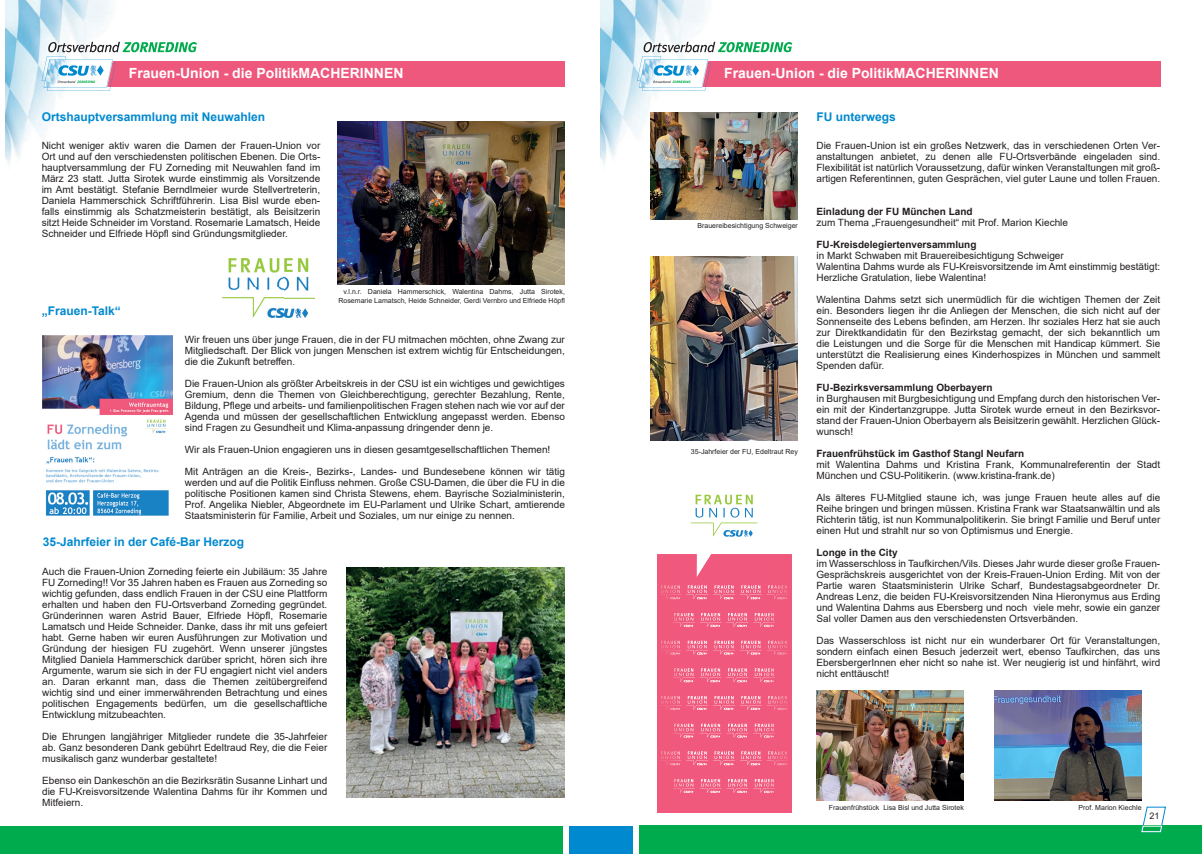
<style>
.page{position:relative;width:1202px;height:854px;background:#fff}
.page>*{position:absolute;margin:0;border:0;box-sizing:border-box;transform-origin:0 0}
.t1{font:700 14px "Arial";color:#fff}
.t2{font:700 12px "Arial";color:#0089cf}
.t3{font:10px/11px "Arial";color:#231f20;text-align:justify}
.t4{font:700 10px "Arial";color:#231f20}
.t5{font:9px "Arial";color:#231f20}
.t6{font:7px/8px "Arial";color:#231f20;text-align:right}
</style>
<div class="page">
<div style="left:569px;top:826px;width:37px;height:27px;background:#0089cf"></div>
<div style="left:596px;top:826px;width:36px;height:27px;background:#0089cf"></div>
<div style="left:0;top:826px;width:563px;height:27px;background:#00ab4d"></div>
<div style="left:639px;top:825px;width:563px;height:28px;background:#00ab4d"></div>
<img style="left:601px;top:0;width:206px;height:164px">
<div style="left:656px;top:61px;width:504px;height:25px;background:#ef587d"></div>
<svg style="left:637px;top:42px;width:155px;height:49px"></svg>
<svg style="left:1141px;top:806px;width:25px;height:25px"></svg>
<img style="left:6px;top:0;width:206px;height:164px">
<div style="left:60px;top:61px;width:505px;height:25px;background:#ef587d"></div>
<svg style="left:42px;top:42px;width:155px;height:49px"></svg>
<img style="left:337px;top:121px;width:227px;height:163px">
<img style="left:43px;top:335px;width:130px;height:181px">
<img style="left:347px;top:567px;width:217px;height:230px">
<img style="left:650px;top:112px;width:148px;height:108px">
<img style="left:816px;top:690px;width:148px;height:110px">
<img style="left:994px;top:690px;width:147px;height:110px">
<img style="left:222px;top:259px;width:93px;height:58px">
<svg style="left:691px;top:494px;width:66px;height:42px"></svg>
<svg style="left:657px;top:554px;width:134px;height:243px;background:#f06385"></svg>
<div style="left:657px;top:797px;width:134px;height:15px;background:#f0587c"></div>
<img style="left:651px;top:257px;width:147px;height:183px">
<h1 class="t1" style="left:129px;top:63px;width:276px">Frauen-Union - die PolitikMACHERINNEN</h1>
<p class="t2" style="left:42px;top:108px;width:225px">Ortshauptversammlung mit Neuwahlen</p>
<p class="t3" style="left:42px;top:139px;width:280px">Nicht weniger aktiv waren die Damen der Frauen-Union vor Ort und auf den verschiedensten politischen Ebenen. Die Orts&shy;hauptversammlung der FU Zorneding mit Neuwahlen fand im März 23 statt. Jutta Sirotek wurde einstimmig als Vorsitzende im Amt bestätigt. Stefanie Berndlmeier wurde Stellvertreterin, Daniela Hammerschick Schriftführerin. Lisa Bisl wurde eben&shy;falls einstimmig als Schatzmeisterin bestätigt, als Beisitzerin sitzt Heide Schneider im Vorstand. Rosemarie Lamatsch, Heide Schneider und Elfriede Höpfl sind Gründungsmitglieder.</p>
<p class="t2" style="left:42px;top:302px;width:81px">„Frauen-Talk“</p>
<p class="t6" style="left:338px;top:288px;width:228px">v.l.n.r. Daniela Hammerschick, Walentina Dahms, Jutta Sirotek,<br>Rosemarie Lamatsch, Heide Schneider, Gerdi Vernbro und Elfriede Höpfl</p>
<p class="t3" style="left:185px;top:333px;width:382px">Wir freuen uns über junge Frauen, die in der FU mitmachen möchten, ohne Zwang zur Mitgliedschaft. Der Blick von jungen Menschen ist extrem wichtig für Entscheidungen, die die Zukunft betreffen.</p>
<p class="t3" style="left:185px;top:377px;width:382px">Die Frauen-Union als größter Arbeitskreis in der CSU ist ein wichtiges und gewichtiges Gremium, denn die Themen von Gleichberechtigung, gerechter Bezahlung, Rente, Bildung, Pflege und arbeits- und familienpolitischen Fragen stehen nach wie vor auf der Agenda und müssen der gesellschaftlichen Entwicklung angepasst werden. Ebenso sind Fragen zu Gesundheit und Klima-anpassung dringender denn je.</p>
<p class="t3" style="left:185px;top:443px;width:367px">Wir als Frauen-Union engagieren uns in diesen gesamtgesellschaftlichen Themen!</p>
<p class="t3" style="left:185px;top:465px;width:382px">Mit Anträgen an die Kreis-, Bezirks-, Landes- und Bundesebene können wir tätig werden und auf die Politik Einfluss nehmen. Große CSU-Damen, die über die FU in die politische Positionen kamen sind Christa Stewens, ehem. Bayrische Sozialministerin, Prof. Angelika Niebler, Abgeordnete im EU-Parlament und Ulrike Schart, amtierende Staatsministerin für Familie, Arbeit und Soziales, um nur einige zu nennen.</p>
<p class="t2" style="left:43px;top:532px;width:203px">35-Jahrfeier in der Café-Bar Herzog</p>
<p class="t3" style="left:42px;top:565px;width:287px">Auch die Frauen-Union Zorneding feierte ein Jubiläum: 35 Jahre FU Zorneding!! Vor 35 Jahren haben es Frauen aus Zorneding so wichtig gefunden, dass endlich Frauen in der CSU eine Plattform erhalten und haben den FU-Ortsverband Zorneding gegründet.<br>Gründerinnen waren Astrid Bauer, Elfriede Höpfl, Rosemarie Lamatsch und Heide Schneider. Danke, dass ihr mit uns gefeiert habt. Gerne haben wir euren Ausführungen zur Motivation und Gründung der hiesigen FU zugehört. Wenn unserer jüngstes Mitglied Daniela Hammerschick darüber spricht, hören sich ihre Argumente, warum sie sich in der FU engagiert nicht viel anders an. Daran erkannt man, dass die Themen zeitübergreifend wichtig sind und einer immerwährenden Betrachtung und eines politischen Engagements bedürfen, um die gesellschaftliche Entwicklung mitzubeachten.</p>
<p class="t3" style="left:42px;top:730px;width:287px">Die Ehrungen langjähriger Mitglieder rundete die 35-Jahrfeier ab. Ganz besonderen Dank gebührt Edeltraud Rey, die die Feier musikalisch ganz wunderbar gestaltete!</p>
<p class="t3" style="left:42px;top:774px;width:287px">Ebenso ein Dankeschön an die Bezirksrätin Susanne Linhart und die FU-Kreisvorsitzende Walentina Dahms für ihr Kommen und Mitfeiern.</p>
<h1 class="t1" style="left:724px;top:63px;width:276px">Frauen-Union - die PolitikMACHERINNEN</h1>
<p class="t2" style="left:816px;top:108px;width:81px">FU unterwegs</p>
<p class="t6" style="left:697px;top:221px;width:102px">Brauereibesichtigung Schweiger</p>
<p class="t6" style="left:691px;top:447px;width:108px">35-Jahrfeier der FU, Edeltraut Rey</p>
<p class="t3" style="left:816px;top:139px;width:345px">Die Frauen-Union ist ein großes Netzwerk, das in verschiedenen Orten Ver&shy;anstaltungen anbietet, zu denen alle FU-Ortsverbände eingeladen sind.<br>Flexibilität ist natürlich Voraussetzung, dafür winken Veranstaltungen mit groß&shy;artigen Referentinnen, guten Gesprächen, viel guter Laune und tollen Frauen.</p>
<p class="t4" style="left:816px;top:204px;width:158px">Einladung der FU München Land</p>
<p class="t3" style="left:816px;top:216px;width:253px">zum Thema „Frauengesundheit“ mit Prof. Marion Kiechle</p>
<p class="t4" style="left:816px;top:237px;width:162px">FU-Kreisdelegiertenversammlung</p>
<p class="t3" style="left:816px;top:249px;width:345px;text-align:left">in Markt Schwaben mit Brauereibesichtigung Schweiger<br>Walentina Dahms wurde als FU-Kreisvorsitzende im Amt einstimmig bestätigt:<br>Herzliche Gratulation, liebe Walentina!</p>
<p class="t3" style="left:816px;top:293px;width:345px">Walentina Dahms setzt sich unermüdlich für die wichtigen Themen der Zeit ein. Besonders liegen ihr die Anliegen der Menschen, die sich nicht auf der Sonnenseite des Lebens befinden, am Herzen. Ihr soziales Herz hat sie auch zur Direktkandidatin für den Bezirkstag gemacht, der sich bekanntlich um die Leistungen und die Sorge für die Menschen mit Handicap kümmert. Sie unterstützt die Realisierung eines Kinderhospizes in München und sammelt Spenden dafür.</p>
<p class="t4" style="left:816px;top:380px;width:178px">FU-Bezirksversammlung Oberbayern</p>
<p class="t3" style="left:816px;top:392px;width:345px">in Burghausen mit Burgbesichtigung und Empfang durch den historischen Ver&shy;ein mit der Kindertanzgruppe. Jutta Sirotek wurde erneut in den Bezirksvor&shy;stand der Frauen-Union Oberbayern als Beisitzerin gewählt. Herzlichen Glück&shy;wunsch!</p>
<p class="t4" style="left:816px;top:446px;width:209px">Frauenfrühstück im Gasthof Stangl Neufarn</p>
<p class="t3" style="left:816px;top:458px;width:345px">mit Walentina Dahms und Kristina Frank, Kommunalreferentin der Stadt<br>München und CSU-Politikerin. (www.kristina-frank.de)</p>
<p class="t3" style="left:816px;top:491px;width:345px">Als älteres FU-Mitglied staune ich, was junge Frauen heute alles auf die Reihe bringen und bringen müssen. Kristina Frank war Staatsanwältin und als Richterin tätig, ist nun Kommunalpolitikerin. Sie bringt Familie und Beruf unter einen Hut und strahlt nur so von Optimismus und Energie.</p>
<p class="t4" style="left:816px;top:545px;width:83px">Longe in the City</p>
<p class="t3" style="left:816px;top:557px;width:345px">im Wasserschloss in Taufkirchen/Vils. Dieses Jahr wurde dieser große Frauen-Gesprächskreis ausgerichtet von der Kreis-Frauen-Union Erding. Mit von der Partie waren Staatsministerin Ulrike Scharf, Bundestagsabgeordneter Dr.<br>Andreas Lenz, die beiden FU-Kreisvorsitzenden Nina Hieronymus aus Erding und Walentina Dahms aus Ebersberg und noch viele mehr, sowie ein ganzer Sal voller Damen aus den verschiedensten Ortsverbänden.</p>
<p class="t3" style="left:816px;top:634px;width:345px">Das Wasserschloss ist nicht nur ein wunderbarer Ort für Veranstaltungen, sondern einfach einen Besuch jederzeit wert, ebenso Taufkirchen, das uns EbersbergerInnen eher nicht so nahe ist. Wer neugierig ist und hinfährt, wird nicht enttäuscht!</p>
<p class="t6" style="left:829px;top:803px;width:137px">Frauenfrühstück Lisa Bisl und Jutta Sirotek</p>
<p class="t6" style="left:1078px;top:803px;width:65px">Prof. Marion Kiechle</p>
<p class="t5" style="left:1149px;top:809px;width:12px">21</p>
</div>
